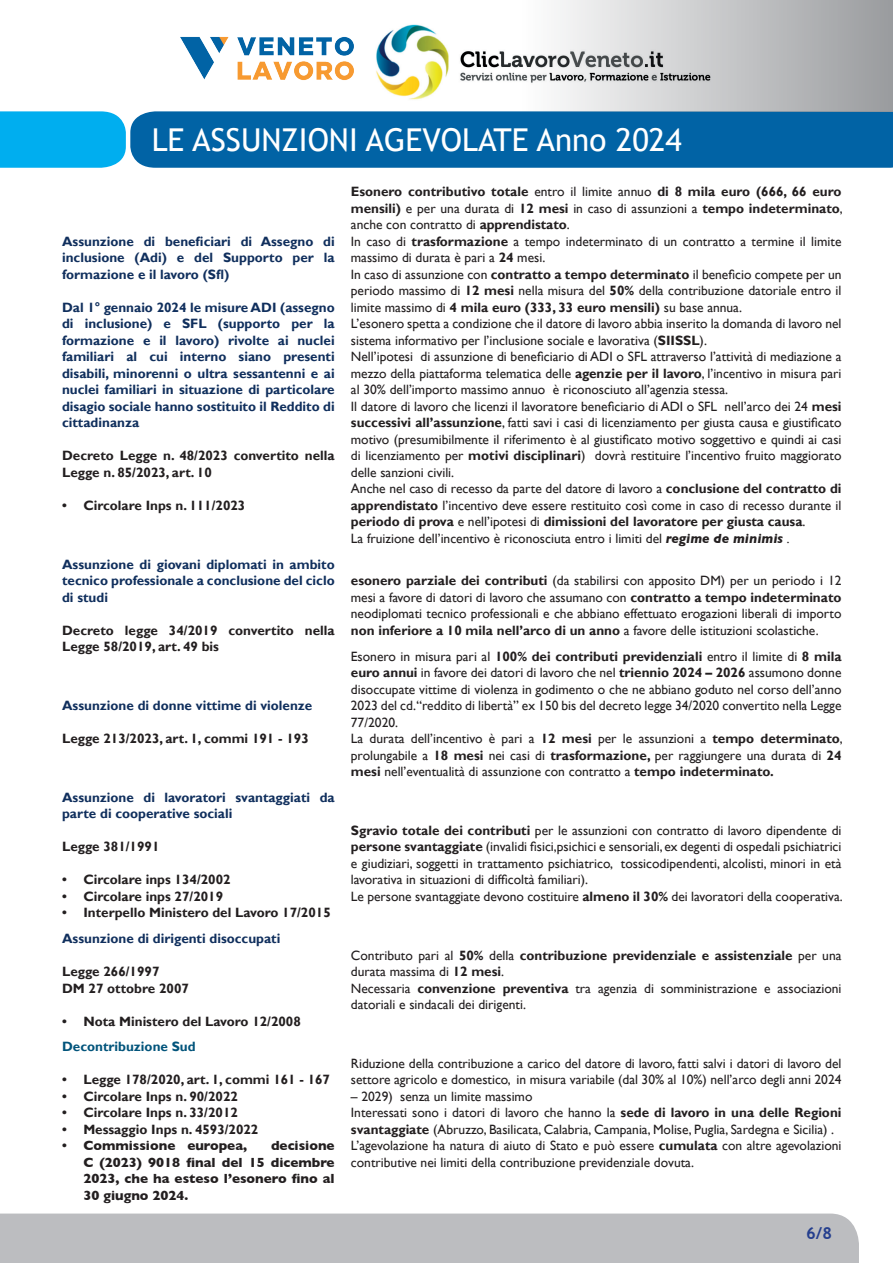
<style>
.page{position:relative;width:893px;height:1263px;background:#fff}
.page>*{position:absolute;margin:0;border:0;box-sizing:border-box;transform-origin:0 0}
.t1{font:31.5px "Trebuchet MS";color:#fff}
.t2{font:700 16.5px "Trebuchet MS";color:#253f8e}
.t3{font:13.5px/16.5px "Gill Sans";color:#231f20}
.t4{font:700 13.5px/16.5px "Gill Sans";color:#102f5d;text-align:justify}
.t5{font:700 13.5px/16.5px "Gill Sans";color:#231f20}
.t6{font:700 13.5px/16.5px "Gill Sans";color:#231f20;text-align:justify}
.t7{font:700 13.5px "Gill Sans";color:#02547b}
.s1{font-style:inherit}
.s2{font-weight:700}
.s3{font-weight:700;font-style:italic}
.s4{font-style:italic}
</style>
<div class="page">
<svg style="left:0;top:111px;width:893px;height:57px;background:#0770b1"></svg>
<div style="left:428px;top:0;width:465px;height:111px;background:linear-gradient(to right,#fff,#9d9fa2)"></div>
<img style="left:376px;top:19px;width:339px;height:88px">
<img style="left:180px;top:36px;width:174px;height:44px">
<div style="left:0;top:1213px;width:859px;height:50px;background:#bcbdc0"></div>
<h1 class="t1" style="left:152px;top:121px;width:532px">LE ASSUNZIONI AGEVOLATE Anno 2024</h1>
<p class="t4" style="left:62px;top:233px;width:274px">Assunzione di beneficiari di Assegno di inclusione (Adi) e del Supporto per la formazione e il lavoro (Sfl)</p>
<p class="t4" style="left:62px;top:299px;width:274px">Dal 1° gennaio 2024 le misure ADI (assegno di inclusione) e SFL (supporto per la formazione e il lavoro) rivolte ai nuclei familiari al cui interno siano presenti disabili, minorenni o ultra sessantenni e ai nuclei familiari in situazione di particolare disagio sociale hanno sostituito il Reddito di cittadinanza</p>
<p class="t5" style="left:62px;top:448px;width:274px">Decreto Legge n. 48/2023 convertito nella<br>Legge n. 85/2023, art. 10</p>
<p class="t5" style="left:62px;top:497px;width:185px">• Circolare Inps n. 111/2023</p>
<p class="t4" style="left:62px;top:556px;width:274px">Assunzione di giovani diplomati in ambito tecnico professionale a conclusione del ciclo di studi</p>
<p class="t5" style="left:62px;top:622px;width:274px">Decreto legge 34/2019 convertito nella<br>Legge 58/2019, art. 49 bis</p>
<p class="t4" style="left:62px;top:698px;width:252px">Assunzione di donne vittime di violenze</p>
<p class="t5" style="left:62px;top:730px;width:248px">Legge 213/2023, art. 1, commi 191 - 193</p>
<p class="t4" style="left:62px;top:789px;width:274px">Assunzione di lavoratori svantaggiati da parte di cooperative sociali</p>
<p class="t5" style="left:62px;top:839px;width:99px">Legge 381/1991</p>
<p class="t5" style="left:62px;top:872px;width:170px">• Circolare inps 134/2002</p>
<p class="t5" style="left:62px;top:888px;width:163px">• Circolare inps 27/2019</p>
<p class="t5" style="left:62px;top:905px;width:270px">• Interpello Ministero del Lavoro 17/2015</p>
<p class="t4" style="left:62px;top:931px;width:220px">Assunzione di dirigenti disoccupati</p>
<p class="t5" style="left:62px;top:964px;width:128px">Legge 266/1997<br>DM 27 ottobre 2007</p>
<p class="t5" style="left:62px;top:1013px;width:240px">• Nota Ministero del Lavoro 12/2008</p>
<p class="t7" style="left:62px;top:1039px;width:135px">Decontribuzione Sud</p>
<p class="t5" style="left:62px;top:1072px;width:269px">• Legge 178/2020, art. 1, commi 161 - 167</p>
<p class="t5" style="left:62px;top:1088px;width:177px">• Circolare Inps n. 90/2022</p>
<p class="t5" style="left:62px;top:1105px;width:177px">• Circolare Inps n. 33/2012</p>
<p class="t5" style="left:62px;top:1121px;width:198px">• Messaggio Inps n. 4593/2022</p>
<p class="t6" style="left:62px;top:1137px;width:187px"><span class="s1">•</span> Commissione europea,</p>
<p class="t6" style="left:83px;top:1137px;width:253px;text-indent:188px">decisione C (2023) 9018 final del 15 dicembre 2023, che ha esteso l’esonero fino al 30 giugno 2024.</p>
<p class="t3" style="left:351px;top:184px;width:493px"><span class="s2">Esonero contributivo totale</span> entro il limite annuo <span class="s2">di 8 mila euro (666, 66 euro mensili)</span> e per una durata di <span class="s2">12 mesi</span> in caso di assunzioni a <span class="s2">tempo indeterminato</span>, anche con contratto di <span class="s2">apprendistato</span>.<br>In caso di <span class="s2">trasformazione</span> a tempo indeterminato di un contratto a termine il limite massimo di durata è pari a <span class="s2">24</span> mesi.<br>In caso di assunzione con <span class="s2">contratto a tempo determinato</span> il beneficio compete per un periodo massimo di <span class="s2">12 mesi</span> nella misura del <span class="s2">50%</span> della contribuzione datoriale entro il limite massimo di <span class="s2">4 mila euro (333, 33 euro mensili)</span> su base annua.<br>L’esonero spetta a condizione che il datore di lavoro abbia inserito la domanda di lavoro nel sistema informativo per l’inclusione sociale e lavorativa (<span class="s2">SIISSL</span>).<br>Nell’ipotesi di assunzione di beneficiario di ADI o SFL attraverso l’attività di mediazione a mezzo della piattaforma telematica delle <span class="s2">agenzie per il lavoro</span>, l’incentivo in misura pari al 30% dell’importo massimo annuo è riconosciuto all’agenzia stessa.<br>Il datore di lavoro che licenzi il lavoratore beneficiario di ADI o SFL nell’arco dei 24 <span class="s2">mesi successivi all’assunzione</span>, fatti savi i casi di licenziamento per giusta causa e giustificato motivo (presumibilmente il riferimento è al giustificato motivo soggettivo e quindi ai casi di licenziamento per <span class="s2">motivi disciplinari</span>) dovrà restituire l’incentivo fruito maggiorato delle sanzioni civili.<br>Anche nel caso di recesso da parte del datore di lavoro a <span class="s2">conclusione del contratto di apprendistato</span> l’incentivo deve essere restituito così come in caso di recesso durante il <span class="s2">periodo di prova</span> e nell’ipotesi di <span class="s2">dimissioni del lavoratore per giusta causa</span>.<br>La fruizione dell’incentivo è riconosciuta entro i limiti del <span class="s3">regime de minimis</span> <span class="s4">.</span></p>
<p class="t3" style="left:351px;top:573px;width:492px;text-align:justify"><span class="s2">esonero parziale dei contributi</span> (da stabilirsi con apposito DM) per un periodo i 12 mesi a favore di datori di lavoro che assumano con <span class="s2">contratto a tempo indeterminato </span>neodiplomati tecnico professionali e che abbiano effettuato erogazioni liberali di importo <span class="s2">non inferiore a 10 mila nell’arco di un anno</span> a favore delle istituzioni scolastiche.</p>
<p class="t3" style="left:351px;top:648px;width:493px">Esonero in misura pari al <span class="s2">100% dei contributi previdenziali</span> entro il limite di <span class="s2">8 mila euro annui</span> in favore dei datori di lavoro che nel <span class="s2">triennio 2024 – 2026</span> assumono donne disoccupate vittime di violenza in godimento o che ne abbiano goduto nel corso dell’anno 2023 del cd.“reddito di libertà” ex 150 bis del decreto legge 34/2020 convertito nella Legge 77/2020.<br>La durata dell’incentivo è pari a <span class="s2">12 mesi</span> per le assunzioni a <span class="s2">tempo determinato</span>, prolungabile a <span class="s2">18 mesi</span> nei casi di <span class="s2">trasformazione,</span> per raggiungere una durata di <span class="s2">24 mesi</span> nell’eventualità di assunzione con contratto a <span class="s2">tempo indeterminato.</span></p>
<p class="t3" style="left:351px;top:822px;width:493px"><span class="s2">Sgravio totale dei contributi</span> per le assunzioni con contratto di lavoro dipendente di <span class="s2">persone svantaggiate</span> (invalidi fisici,psichici e sensoriali, ex degenti di ospedali psichiatrici e giudiziari, soggetti in trattamento psichiatrico, tossicodipendenti, alcolisti, minori in età lavorativa in situazioni di difficoltà familiari).<br>Le persone svantaggiate devono costituire <span class="s2">almeno il 30%</span> dei lavoratori della cooperativa.</p>
<p class="t3" style="left:351px;top:947px;width:492px">Contributo pari al <span class="s2">50%</span> della <span class="s2">contribuzione previdenziale e assistenziale</span> per una durata massima di <span class="s2">12 mesi</span>.<br>Necessaria <span class="s2">convenzione preventiva</span> tra agenzia di somministrazione e associazioni datoriali e sindacali dei dirigenti.</p>
<p class="t3" style="left:351px;top:1055px;width:492px">Riduzione della contribuzione a carico del datore di lavoro, fatti salvi i datori di lavoro del settore agricolo e domestico, in misura variabile (dal 30% al 10%) nell’arco degli anni 2024</p>
<p class="t3" style="left:351px;top:1088px;width:492px">– 2029) senza un limite massimo<br>Interessati sono i datori di lavoro che hanno la <span class="s2">sede di lavoro in una delle Regioni svantaggiate</span> (<span class="s1">Abruzzo, Basilicata, Calabria, Campania, Molise, Puglia, Sardegna e Sicilia) .<br></span>L’agevolazione ha natura di aiuto di Stato e può essere <span class="s2">cumulata</span> con altre agevolazioni contributive <span class="s1">nei limiti della contribuzione previdenziale dovuta.</span></p>
<p class="t2" style="left:806px;top:1223px;width:27px">6/8</p>
</div>
